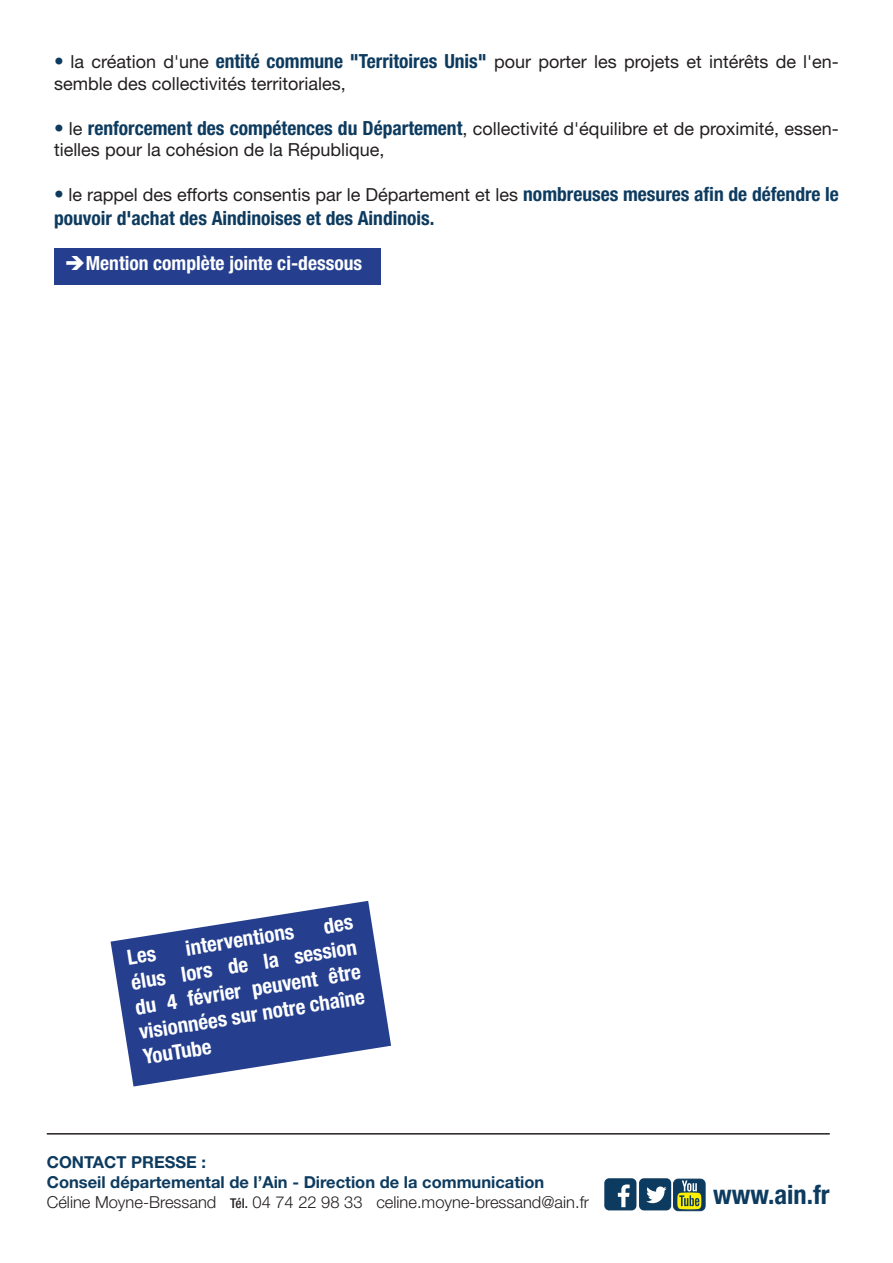
<style>
.page{position:relative;width:893px;height:1263px;background:#fff}
.page>*{position:absolute;margin:0;border:0;box-sizing:border-box;transform-origin:0 0}
.t1{font:700 condensed 26.55px "Helvetica Neue LT Pro";color:#0d3b5f}
.t2{font:700 condensed 21px/25.2px "Helvetica Neue LT Pro";color:#fff;text-align:justify}
.t3{font:700 condensed 19.5px "Helvetica Neue LT Pro";color:#0d3b5f}
.t4{font:700 condensed 19.5px "Helvetica Neue LT Pro";color:#fff}
.t5{font:18px/21.6px "Helvetica Neue LT Pro";color:#231f20}
.t6{font:700 16.5px/19.8px "Helvetica Neue LT Pro";color:#0d3b5f}
.t7{font:300 16.5px "Helvetica Neue LT Pro";color:#231f20}
.s1{font-weight:700;font-stretch:condensed;font-size:19.5px;color:#0d3b5f}
.s2{font-weight:500;font-stretch:condensed;font-size:13.5px}
</style>
<div class="page">
<div style="left:604px;top:1178px;width:32px;height:32px;background:#0d3b5f;border-radius:5px"></div>
<svg style="left:618px;top:1184px;width:12px;height:23px"></svg>
<div style="left:639px;top:1178px;width:32px;height:32px;background:#0d3b5f;border-radius:5px"></div>
<svg style="left:646px;top:1186px;width:21px;height:17px"></svg>
<div style="left:673px;top:1179px;width:32px;height:32px;background:#0d3b5f;border:1px solid #0d3b5f;border-radius:5px"></div>
<svg style="left:677px;top:1180px;width:24px;height:29px"></svg>
<hr style="left:47px;top:1133px;width:783px;height:1px;background:#231f20">
<svg style="left:111px;top:901px;width:280px;height:185px;fill:#253f8e"></svg>
<div style="left:54px;top:249px;width:326px;height:36px;background:#253f8e"></div>
<svg style="left:127px;top:948px;width:30px;height:16px"></svg>
<p class="t5" style="left:54px;top:50px;width:786px"><span class="s1">•</span> la création d'une <span class="s1">entité commune "Territoires Unis"</span> pour porter les projets et intérêts de l'en&shy;semble des collectivités territoriales,</p>
<p class="t5" style="left:54px;top:117px;width:786px"><span class="s1">•</span> le <span class="s1">renforcement des compétences du Département</span>, collectivité d'équilibre et de proximité, essen&shy;tielles pour la cohésion de la République,</p>
<p class="t5" style="left:54px;top:184px;width:786px"><span class="s1">•</span> le rappel des efforts consentis par le Département et les <span class="s1">nombreuses mesures afin de défendre le</span></p>
<p class="t3" style="left:54px;top:206px;width:382px">pouvoir d'achat des Aindinoises et des Aindinois.</p>
<p class="t4" style="left:65px;top:251px;width:299px">➔Mention complète jointe ci-dessous</p>
<p class="t2" style="left:125px;top:945px;width:230px;text-indent:199px;rotate:-9deg">des élus lors de la session du 4 février peuvent être visionnées sur notre chaîne YouTube</p>
<p class="t2" style="left:184px;top:935px;width:111px;rotate:-9deg">interventions</p>
<p class="t6" style="left:47px;top:1152px;width:499px">CONTACT PRESSE :<br>Conseil départemental de l’Ain - Direction de la communication</p>
<p class="t7" style="left:47px;top:1192px;width:544px">Céline Moyne-Bressand <span class="s2">Tél.</span> 04 74 22 98 33 celine.moyne-bressand@ain.fr</p>
<p class="t1" style="left:713px;top:1178px;width:118px">www.ain.fr</p>
</div>
